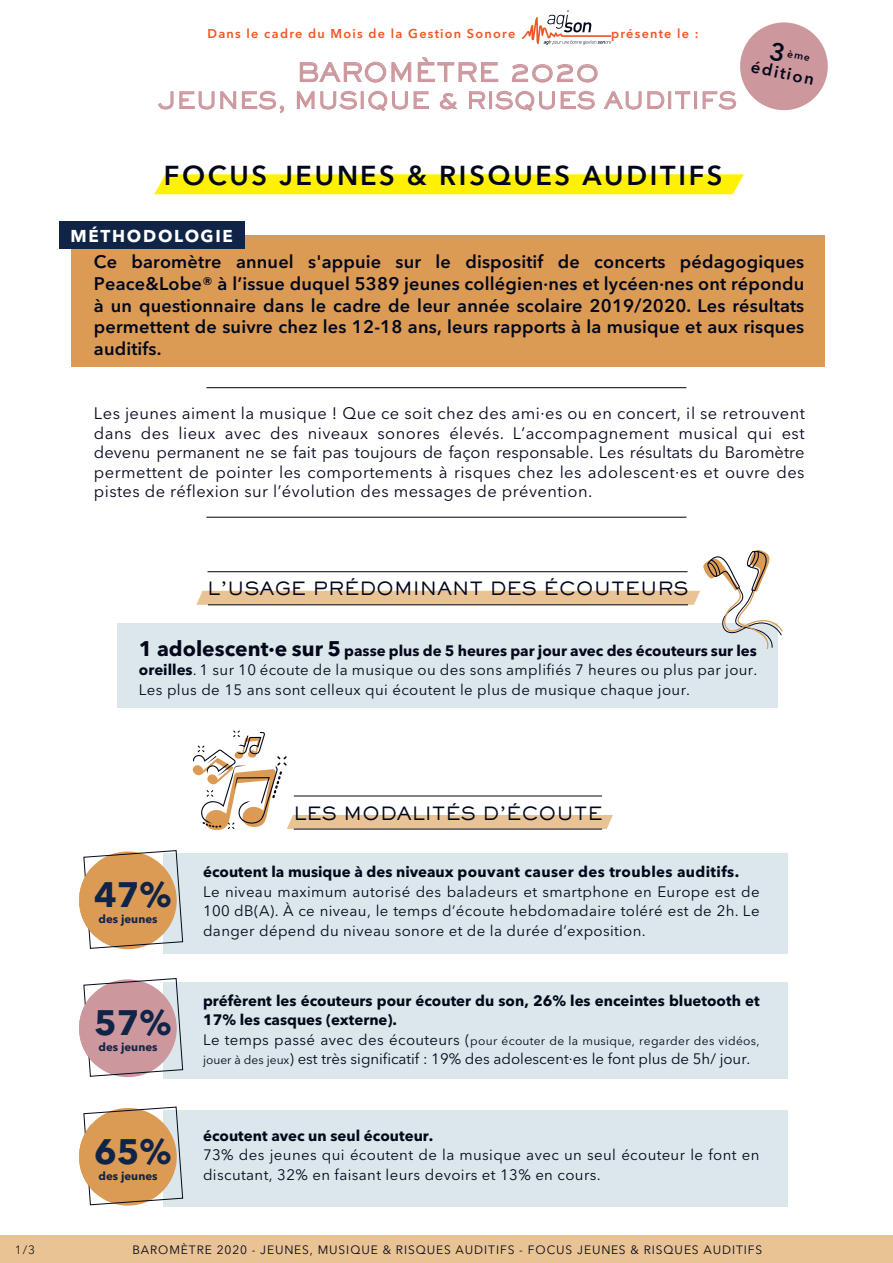
<style>
.page{position:relative;width:893px;height:1263px;background:#fff}
.page>*{position:absolute;margin:0;border:0;box-sizing:border-box;transform-origin:0 0}
.t1{font:700 35.1px "Avenir Next LT Pro";color:#0f2447}
.t2{font:600 27.15px "Avenir Next LT Pro";letter-spacing:.1em;color:#02071b}
.t3{font:500 25.35px "Sackers Gothic Std";color:#cc979d}
.t4{font:500 22.5px "Sackers Gothic Std";color:#cc979d}
.t5{font:600 18.15px/21.8px "Avenir Next LT Pro";letter-spacing:.01em;color:#02071b;text-align:justify}
.t6{font:500 18px "Sackers Gothic Std";color:#02071b}
.t7{font:700 17.1px "Avenir Next LT Pro";letter-spacing:.1em;color:#fff}
.t8{font:600 16.65px "Avenir Next LT Pro";color:#02071b}
.t9{font:16.5px/19.5px "Avenir Next LT Pro";letter-spacing:.025em;color:#02071b;text-align:justify}
.t10{font:15px/19.5px "Avenir Next LT Pro";letter-spacing:.025em;color:#02071b;text-align:justify}
.t11{font:700 15px/19.5px "Avenir Next LT Pro";color:#02071b}
.t12{font:15px "Avenir Next LT Pro";color:#02071b}
.t13{font:700 15px "Avenir Next LT Pro";letter-spacing:.025em;color:#02071b}
.t14{font:600 12.75px "Avenir Next LT Pro";letter-spacing:.1em;color:#f15422}
.t15{font:12px "Avenir Next LT Pro";letter-spacing:.075em;color:#02071b}
.t16{font:12px "Avenir Next LT Pro";letter-spacing:.025em;color:#02071b}
.t17{font:12px "Avenir Next LT Pro";color:#231f20}
.t18{font:700 11.4px "Avenir Next LT Pro";color:#0f2447}
.s1{font-weight:700;font-size:21px}
.s2{font-weight:700}
.s3{font-size:15px}
.s4{font-size:12px}
</style>
<div class="page">
<div style="left:72px;top:236px;width:753px;height:131px;background:#dc9b54"></div>
<svg style="left:154px;top:174px;width:590px;height:20px;background:#fff10a"></svg>
<svg style="left:299px;top:57px;width:200px;height:26px"></svg>
<svg style="left:511px;top:64px;width:87px;height:19px"></svg>
<svg style="left:158px;top:90px;width:127px;height:23px"></svg>
<svg style="left:296px;top:90px;width:61px;height:20px"></svg>
<div style="left:361px;top:91px;width:3px;height:18px;border:1px solid #cc979d"></div>
<svg style="left:368px;top:90px;width:61px;height:21px"></svg>
<svg style="left:439px;top:93px;width:19px;height:17px"></svg>
<svg style="left:469px;top:91px;width:17px;height:18px"></svg>
<div style="left:489px;top:91px;width:3px;height:18px;border:1px solid #cc979d"></div>
<svg style="left:495px;top:90px;width:100px;height:21px"></svg>
<svg style="left:603px;top:91px;width:62px;height:19px"></svg>
<div style="left:668px;top:91px;width:3px;height:18px;border:1px solid #cc979d"></div>
<svg style="left:675px;top:91px;width:16px;height:18px"></svg>
<div style="left:694px;top:91px;width:3px;height:18px;border:1px solid #cc979d"></div>
<hr style="left:206px;top:517px;width:480px;height:1px;background:#02071b">
<hr style="left:206px;top:387px;width:480px;height:1px;background:#02071b">
<div style="left:118px;top:623px;width:660px;height:85px;background:#dbe7ea"></div>
<div style="left:164px;top:853px;width:624px;height:101px;background:#dbe7ea"></div>
<div style="left:164px;top:982px;width:624px;height:97px;background:#dbe7ea"></div>
<div style="left:164px;top:1110px;width:624px;height:97px;background:#dbe7ea"></div>
<svg style="left:522px;top:10px;width:89px;height:35px"></svg>
<svg style="left:79px;top:850px;width:104px;height:99px"></svg>
<svg style="left:79px;top:978px;width:104px;height:99px"></svg>
<svg style="left:79px;top:1106px;width:104px;height:99px"></svg>
<svg style="left:193px;top:730px;width:420px;height:100px"></svg>
<svg style="left:196px;top:550px;width:587px;height:100px"></svg>
<div style="left:0;top:1235px;width:892px;height:27px;background:#eac394"></div>
<div style="left:60px;top:221px;width:185px;height:27px;background:#0f2447"></div>
<svg style="left:702px;top:22px;width:126px;height:89px"></svg>
<p class="t14" style="left:207px;top:23px;width:309px">Dans le cadre du Mois de la Gestion Sonore</p>
<p class="t14" style="left:611px;top:23px;width:89px">présente le :</p>
<h3 class="t3" style="left:296px;top:55px;width:304px">BAROMÈTRE 2020</h3>
<h3 class="t4" style="left:158px;top:85px;width:580px">JEUNES, MUSIQUE &amp; RISQUES AUDITIFS</h3>
<p class="t8" style="left:754px;top:52px;width:66px;rotate:12deg">édition</p>
<h2 class="t2" style="left:164px;top:152px;width:560px">FOCUS JEUNES &amp; RISQUES AUDITIFS</h2>
<p class="t7" style="left:71px;top:221px;width:164px">MÉTHODOLOGIE</p>
<p class="t5" style="left:94px;top:250px;width:712px">Ce baromètre annuel s'appuie sur le dispositif de concerts pédagogiques Peace&amp;Lobe® à l’issue duquel 5389 jeunes collégien·nes et lycéen·nes ont répondu à un questionnaire dans le cadre de leur année scolaire 2019/2020. Les résultats permettent de suivre chez les 12-18 ans, leurs rapports à la musique et aux risques auditifs.</p>
<p class="t9" style="left:94px;top:403px;width:712px">Les jeunes aiment la musique ! Que ce soit chez des ami·es ou en concert, il se retrouvent dans des lieux avec des niveaux sonores élevés. L’accompagnement musical qui est devenu permanent ne se fait pas toujours de façon responsable. Les résultats du Baromètre permettent de pointer les comportements à risques chez les adolescent·es et ouvre des pistes de réflexion sur l’évolution des messages de prévention.</p>
<p class="t6" style="left:207px;top:577px;width:483px">L’USAGE PRÉDOMINANT DES ÉCOUTEURS</p>
<p class="t10" style="left:139px;top:640px;width:620px"><span class="s1">1 adolescent⋅e sur 5</span> <span class="s2">passe plus de 5 heures par jour avec des écouteurs sur les oreilles</span>. 1 sur 10 écoute de la musique ou des sons amplifiés 7 heures ou plus par jour.<br>Les plus de 15 ans sont celleux qui écoutent le plus de musique chaque jour.</p>
<h1 class="t1" style="left:94px;top:864px;width:79px">47%</h1>
<p class="t18" style="left:99px;top:909px;width:61px">des jeunes</p>
<h1 class="t1" style="left:94px;top:992px;width:79px">57%</h1>
<p class="t18" style="left:99px;top:1037px;width:61px">des jeunes</p>
<h1 class="t1" style="left:94px;top:1121px;width:79px">65%</h1>
<p class="t18" style="left:99px;top:1166px;width:61px">des jeunes</p>
<p class="t6" style="left:293px;top:801px;width:311px">LES MODALITÉS D’ÉCOUTE</p>
<p class="t13" style="left:203px;top:859px;width:538px">écoutent la musique à des niveaux pouvant causer des troubles auditifs.</p>
<p class="t10" style="left:203px;top:881px;width:558px">Le niveau maximum autorisé des baladeurs et smartphone en Europe est de 100 dB(A). À ce niveau, le temps d’écoute hebdomadaire toléré est de 2h. Le danger dépend du niveau sonore et de la durée d’exposition.</p>
<p class="t11" style="left:203px;top:991px;width:558px">préfèrent les écouteurs pour écouter du son, 26% les enceintes bluetooth et<br>17% les casques (externe).</p>
<p class="t16" style="left:203px;top:1031px;width:558px"><span class="s3">Le temps passé avec des écouteurs (</span>pour écouter de la musique, regarder des vidéos,</p>
<p class="t12" style="left:203px;top:1046px;width:549px"><span class="s4">jouer à des jeux</span>) est très significatif : 19% des adolescent·es le font plus de 5h/ jour.</p>
<p class="t11" style="left:203px;top:1125px;width:232px">écoutent avec un seul écouteur.</p>
<p class="t10" style="left:203px;top:1144px;width:558px">73% des jeunes qui écoutent de la musique avec un seul écouteur le font en discutant, 32% en faisant leurs devoirs et 13% en cours.</p>
<p class="t17" style="left:15px;top:1239px;width:22px">1/3</p>
<p class="t15" style="left:132px;top:1240px;width:631px">BAROMÈTRE 2020 - JEUNES, MUSIQUE &amp; RISQUES AUDITIFS - FOCUS JEUNES &amp; RISQUES AUDITIFS</p>
</div>
